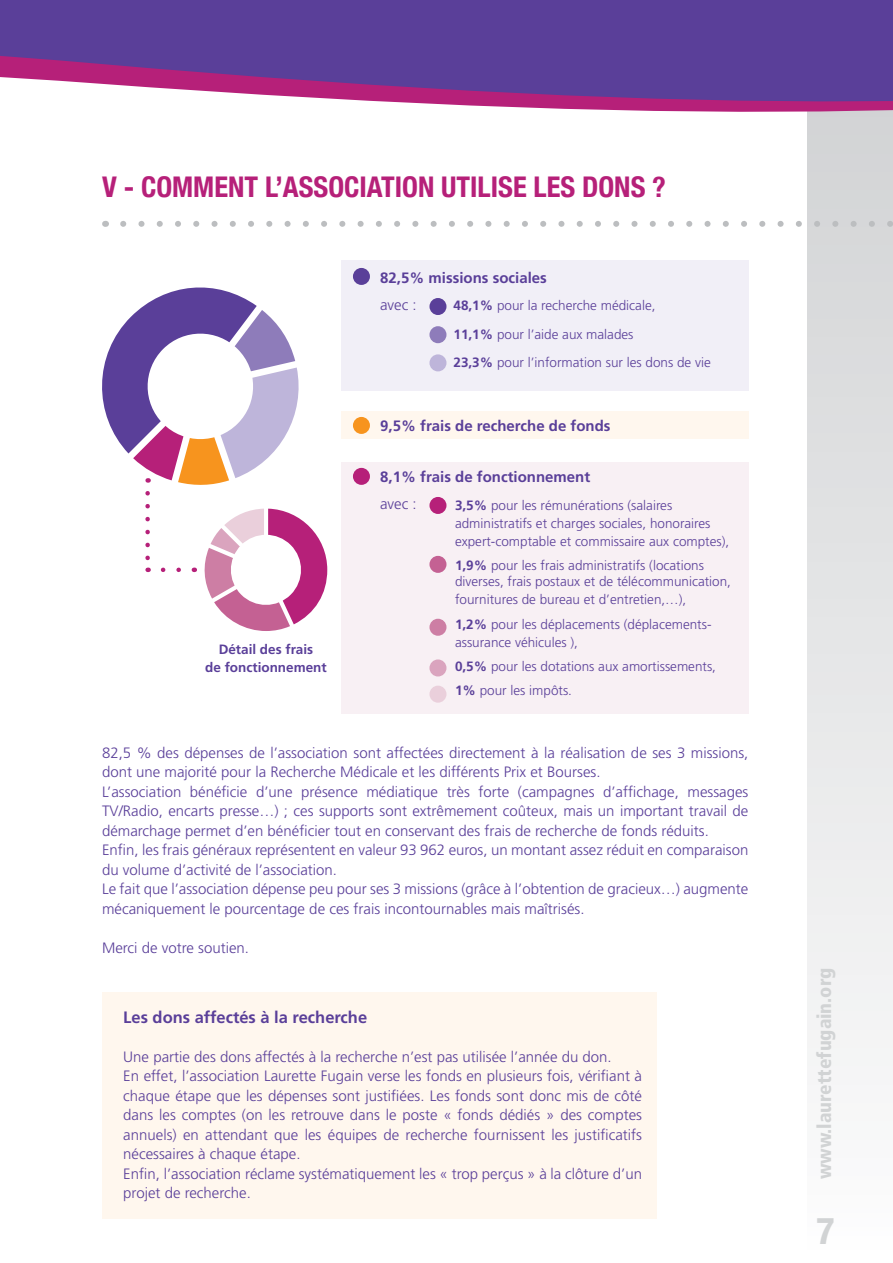
<style>
.page{position:relative;width:893px;height:1263px;background:#fff}
.page>*{position:absolute;margin:0;border:0;box-sizing:border-box;transform-origin:0 0}
.t1{font:700 condensed 37.5px "Helvetica Neue";color:#d1d3d4}
.t2{font:700 condensed 28.5px "Helvetica Neue";color:#b62079}
.t3{font:900 condensed 19.5px "Frutiger";color:#d1d3d4}
.t4{font:700 16.5px "Frutiger";color:#5a3f99}
.t5{font:300 15px/19.5px "Frutiger";color:#5a3f99}
.t6{font:700 15px "Frutiger";color:#5a3f99}
.t7{font:300 13.5px/18px "Frutiger";color:#5a3f99}
.t8{font:700 13.5px/18px "Frutiger";color:#5a3f99;text-align:center}
.s1{font-weight:700}
</style>
<div class="page">
<div style="left:808px;top:94px;width:85px;height:1169px;background:linear-gradient(to bottom,#d1d3d4,#fcfcfd)"></div>
<svg style="left:123px;top:221px;width:770px;height:6px"></svg>
<div style="left:807px;top:137px;width:86px;height:25px;background:#d3d5d6"></div>
<svg style="left:0;top:0;width:893px;height:137px;fill:#5a3f99"></svg>
<div style="left:341px;top:260px;width:407px;height:130px;background:#f1eff7"></div>
<div style="left:341px;top:412px;width:407px;height:27px;background:#fff7ee"></div>
<div style="left:341px;top:462px;width:407px;height:251px;background:#f8f0f4"></div>
<div style="left:102px;top:993px;width:554px;height:226px;background:#fff7ee"></div>
<div style="left:353px;top:417px;width:17px;height:17px;background:#f7941e;border-radius:50%"></div>
<div style="left:353px;top:468px;width:17px;height:17px;background:#b62079;border-radius:50%"></div>
<div style="left:429px;top:497px;width:17px;height:17px;background:#b62079;border-radius:50%"></div>
<div style="left:429px;top:556px;width:17px;height:17px;background:#c46193;border-radius:50%"></div>
<div style="left:429px;top:619px;width:17px;height:17px;background:#cd7ea4;border-radius:50%"></div>
<div style="left:429px;top:659px;width:17px;height:17px;background:#daa4be;border-radius:50%"></div>
<div style="left:429px;top:686px;width:17px;height:17px;background:#eacfdb;border-radius:50%"></div>
<svg style="left:204px;top:509px;width:123px;height:122px"></svg>
<svg style="left:163px;top:568px;width:18px;height:4px"></svg>
<svg style="left:102px;top:287px;width:197px;height:198px"></svg>
<svg style="left:145px;top:493px;width:5px;height:79px"></svg>
<div style="left:429px;top:298px;width:17px;height:17px;background:#5a3f99;border-radius:50%"></div>
<div style="left:353px;top:268px;width:17px;height:17px;background:#5a3f99;border-radius:50%"></div>
<div style="left:429px;top:326px;width:17px;height:17px;background:#8e7cba;border-radius:50%"></div>
<div style="left:429px;top:354px;width:17px;height:17px;background:#beb5da;border-radius:50%"></div>
<h2 class="t2" style="left:102px;top:164px;width:565px">V - COMMENT L’ASSOCIATION UTILISE LES DONS ?</h2>
<p class="t6" style="left:380px;top:269px;width:168px">82,5% missions sociales</p>
<p class="t5" style="left:380px;top:295px;width:38px">avec :</p>
<p class="t7" style="left:453px;top:291px;width:259px;line-height:28.5px"><span class="s1">48,1%</span> pour la recherche médicale,<br><span class="s1">11,1%</span> pour l’aide aux malades<br><span class="s1">23,3%</span> pour l’information sur les dons de vie</p>
<p class="t8" style="left:205px;top:640px;width:123px">Détail des frais<br>de fonctionnement</p>
<p class="t6" style="left:380px;top:417px;width:232px">9,5% frais de recherche de fonds</p>
<p class="t6" style="left:380px;top:468px;width:212px">8,1% frais de fonctionnement</p>
<p class="t5" style="left:380px;top:494px;width:38px">avec :</p>
<p class="t7" style="left:455px;top:496px;width:276px"><span class="s1">3,5%</span> pour les rémunérations (salaires administratifs et charges sociales, honoraires expert-comptable et commissaire aux comptes),</p>
<p class="t7" style="left:455px;top:557px;width:278px;line-height:16.2px"><span class="s1">1,9%</span> pour les frais administratifs (locations diverses, frais postaux et de télécommunication,</p>
<p class="t7" style="left:455px;top:586px;width:258px;line-height:25.5px">fournitures de bureau et d’entretien,…),<br><span class="s1">1,2%</span> pour les déplacements (déplacements-</p>
<p class="t7" style="left:455px;top:630px;width:263px;line-height:24px">assurance véhicules ),<br><span class="s1">0,5%</span> pour les dotations aux amortissements,<br><span class="s1">1%</span> pour les impôts.</p>
<p class="t5" style="left:102px;top:743px;width:648px">82,5 % des dépenses de l’association sont affectées directement à la réalisation de ses 3 missions, dont une majorité pour la Recherche Médicale et les différents Prix et Bourses.<br>L’association bénéficie d’une présence médiatique très forte (campagnes d’affichage, messages TV/Radio, encarts presse…) ; ces supports sont extrêmement coûteux, mais un important travail de démarchage permet d’en bénéficier tout en conservant des frais de recherche de fonds réduits.<br>Enfin, les frais généraux représentent en valeur 93 962 euros, un montant assez réduit en comparaison du volume d’activité de l’association.<br>Le fait que l’association dépense peu pour ses 3 missions (grâce à l’obtention de gracieux…) augmente mécaniquement le pourcentage de ces frais incontournables mais maîtrisés.</p>
<p class="t5" style="left:102px;top:938px;width:148px">Merci de votre soutien.</p>
<p class="t4" style="left:123px;top:1007px;width:245px">Les dons affectés à la recherche</p>
<p class="t5" style="left:123px;top:1047px;width:520px">Une partie des dons affectés à la recherche n’est pas utilisée l’année du don.<br>En effet, l’association Laurette Fugain verse les fonds en plusieurs fois, vérifiant à chaque étape que les dépenses sont justifiées. Les fonds sont donc mis de côté dans les comptes (on les retrouve dans le poste « fonds dédiés » des comptes annuels) en attendant que les équipes de recherche fournissent les justificatifs nécessaires à chaque étape.<br>Enfin, l’association réclame systématiquement les « trop perçus » à la clôture d’un projet de recherche.</p>
<h3 class="t3" style="left:812px;top:1179px;width:213px;rotate:-90deg">www.laurettefugain.org</h3>
<h1 class="t1" style="left:816px;top:1199px;width:19px">7</h1>
</div>
